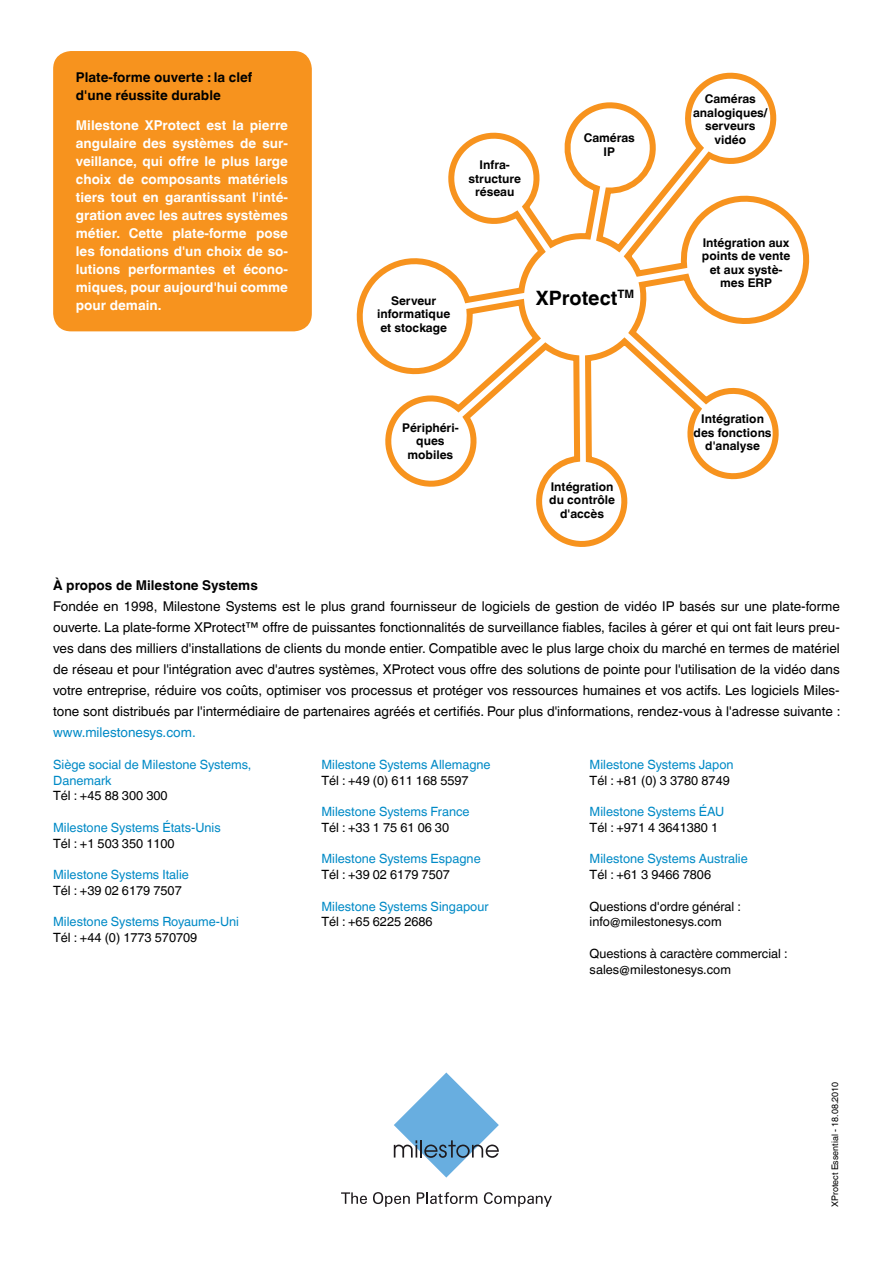
<style>
.page{position:relative;width:893px;height:1263px;background:#fff}
.page>*{position:absolute;margin:0;border:0;box-sizing:border-box;transform-origin:0 0}
.t1{font:700 19.8px "Helvetica World";color:#000}
.t2{font:13.5px/21px "Helvetica World";color:#000;text-align:justify}
.t3{font:700 13.5px/18px "Helvetica World";color:#fff;text-align:justify}
.t4{font:700 13.5px/18px "Helvetica World";color:#000}
.t5{font:13.5px "Helvetica World";color:#008ac6}
.t6{font:12.75px/15.8px "Helvetica World";color:#000}
.t7{font:12.75px/15.8px "Helvetica World";color:#008ac6}
.t8{font:700 12px/13.5px "Helvetica World";color:#000;text-align:center}
.t9{font:9px "Helvetica World";color:#000}
</style>
<div class="page">
<svg style="left:394px;top:1072px;width:105px;height:105px"></svg>
<svg style="left:341px;top:1192px;width:26px;height:12px"></svg>
<svg style="left:373px;top:1192px;width:37px;height:15px"></svg>
<svg style="left:417px;top:1192px;width:60px;height:12px"></svg>
<svg style="left:484px;top:1192px;width:68px;height:15px"></svg>
<div style="left:53px;top:51px;width:259px;height:280px;background:#f7931e;border-radius:18px"></div>
<svg style="left:356px;top:72px;width:454px;height:475px"></svg>
<p class="t4" style="left:76px;top:68px;width:178px">Plate-forme ouverte : la clef d'une réussite durable</p>
<p class="t3" style="left:76px;top:116px;width:214px">Milestone XProtect est la pierre angulaire des systèmes de sur&shy;veillance, qui offre le plus large choix de composants matériels tiers tout en garantissant l'inté&shy;gration avec les autres systèmes métier. Cette plate-forme pose les fondations d'un choix de so&shy;lutions performantes et écono&shy;miques, pour aujourd'hui comme pour demain.</p>
<p class="t8" style="left:469px;top:158px;width:54px">Infra&shy;structure réseau</p>
<p class="t8" style="left:584px;top:131px;width:53px">Caméras<br>IP</p>
<p class="t8" style="left:377px;top:294px;width:75px">Serveur informatique et stockage</p>
<h1 class="t1" style="left:536px;top:286px;width:100px">XProtect<sup>TM</sup></h1>
<p class="t8" style="left:402px;top:421px;width:58px">Périphéri&shy;ques mobiles</p>
<p class="t8" style="left:549px;top:480px;width:67px">Intégration du contrôle d'accès</p>
<p class="t8" style="left:693px;top:92px;width:76px">Caméras analogiques/ serveurs vidéo</p>
<p class="t8" style="left:702px;top:236px;width:90px">Intégration aux points de vente et aux systè&shy;mes ERP</p>
<p class="t8" style="left:694px;top:412px;width:80px">Intégration des fonctions d'analyse</p>
<p class="t4" style="left:53px;top:576px;width:206px">À propos de Milestone Systems</p>
<p class="t2" style="left:53px;top:596px;width:789px">Fondée en 1998, Milestone Systems est le plus grand fournisseur de logiciels de gestion de vidéo IP basés sur une plate-forme ouverte. La plate-forme XProtect™ offre de puissantes fonctionnalités de surveillance fiables, faciles à gérer et qui ont fait leurs preu&shy;ves dans des milliers d'installations de clients du monde entier. Compatible avec le plus large choix du marché en termes de matériel de réseau et pour l'intégration avec d'autres systèmes, XProtect vous offre des solutions de pointe pour l'utilisation de la vidéo dans votre entreprise, réduire vos coûts, optimiser vos processus et protéger vos ressources humaines et vos actifs. Les logiciels Miles&shy;tone sont distribués par l'intermédiaire de partenaires agréés et certifiés. Pour plus d'informations, rendez-vous à l'adresse suivante :</p>
<p class="t5" style="left:53px;top:724px;width:144px">www.milestonesys.com.</p>
<p class="t7" style="left:53px;top:757px;width:200px">Siège social de Milestone Systems,<br>Danemark</p>
<p class="t6" style="left:53px;top:788px;width:116px">Tél : +45 88 300 300</p>
<p class="t7" style="left:53px;top:820px;width:169px">Milestone Systems États-Unis</p>
<p class="t6" style="left:53px;top:835px;width:123px">Tél : +1 503 350 1100</p>
<p class="t7" style="left:53px;top:867px;width:137px">Milestone Systems Italie</p>
<p class="t6" style="left:53px;top:883px;width:130px">Tél : +39 02 6179 7507</p>
<p class="t7" style="left:53px;top:914px;width:187px">Milestone Systems Royaume-Uni</p>
<p class="t6" style="left:53px;top:930px;width:146px">Tél : +44 (0) 1773 570709</p>
<p class="t7" style="left:321px;top:757px;width:171px">Milestone Systems Allemagne</p>
<p class="t6" style="left:321px;top:772px;width:149px">Tél : +49 (0) 611 168 5597</p>
<p class="t7" style="left:321px;top:804px;width:150px">Milestone Systems France</p>
<p class="t6" style="left:321px;top:820px;width:129px">Tél : +33 1 75 61 06 30</p>
<p class="t7" style="left:321px;top:851px;width:161px">Milestone Systems Espagne</p>
<p class="t6" style="left:321px;top:867px;width:130px">Tél : +39 02 6179 7507</p>
<p class="t7" style="left:321px;top:898px;width:169px">Milestone Systems Singapour</p>
<p class="t6" style="left:321px;top:914px;width:113px">Tél : +65 6225 2686</p>
<p class="t7" style="left:590px;top:757px;width:145px">Milestone Systems Japon</p>
<p class="t6" style="left:590px;top:772px;width:142px">Tél : +81 (0) 3 3780 8749</p>
<p class="t7" style="left:590px;top:804px;width:136px">Milestone Systems ÉAU</p>
<p class="t6" style="left:590px;top:820px;width:130px">Tél : +971 4 3641380 1</p>
<p class="t7" style="left:590px;top:851px;width:160px">Milestone Systems Australie</p>
<p class="t6" style="left:590px;top:867px;width:123px">Tél : +61 3 9466 7806</p>
<p class="t6" style="left:590px;top:898px;width:153px">Questions d'ordre général : info@milestonesys.com</p>
<p class="t6" style="left:590px;top:946px;width:200px">Questions à caractère commercial : sales@milestonesys.com</p>
<p class="t9" style="left:830px;top:1207px;width:127px;rotate:-90deg">XProtect Essential - 18.08.2010</p>
</div>
